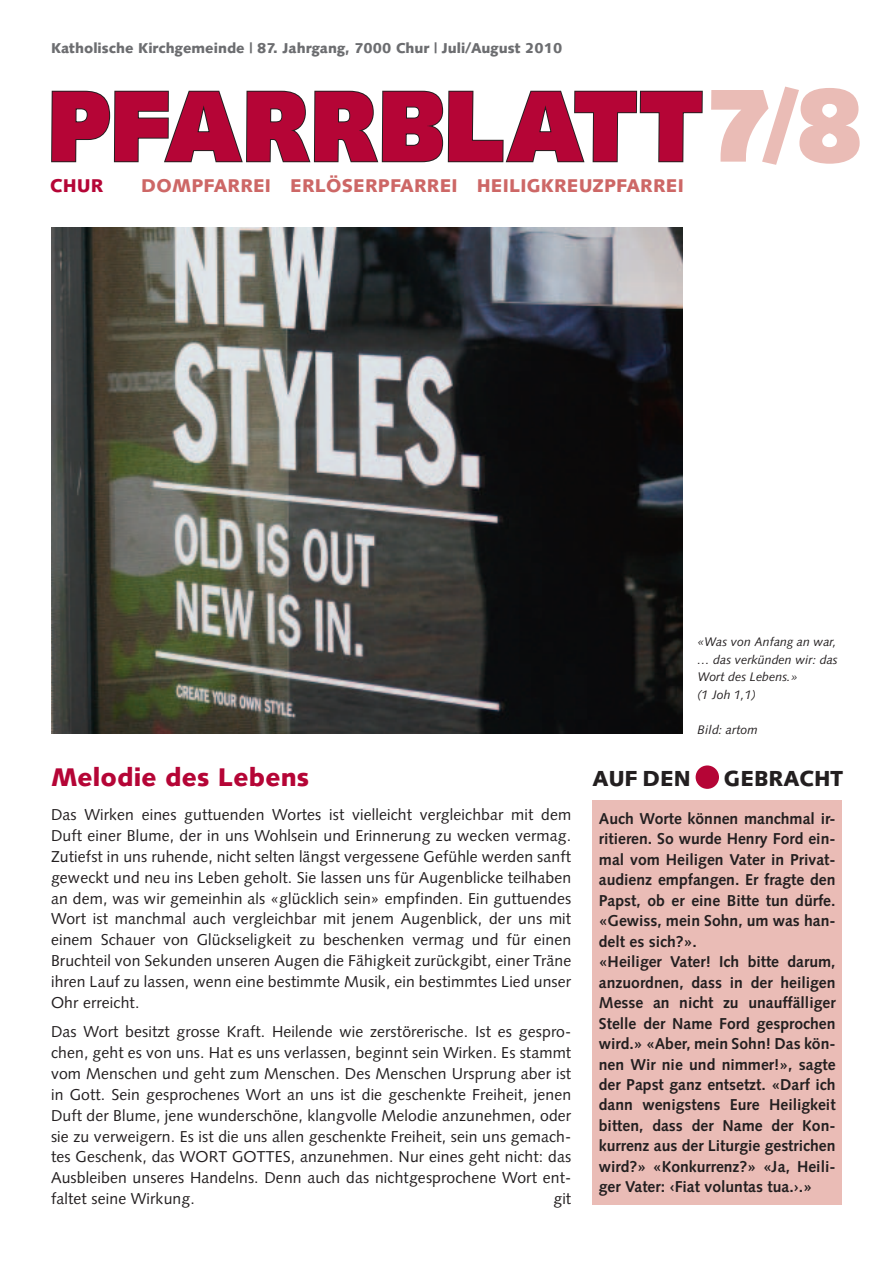
<style>
.page{position:relative;width:893px;height:1263px;background:#fff}
.page>*{position:absolute;margin:0;border:0;box-sizing:border-box;transform-origin:0 0}
.t1{font:900 100.5px "Syntax";letter-spacing:.01em;color:#b50536;scale:.92 1}
.t2{font:900 25.5px "Syntax";letter-spacing:.005em;color:#b50536}
.t3{font:900 21.75px "Syntax";color:#231f20}
.t4{font:900 18.45px "Syntax";letter-spacing:.01em;color:#cd6766}
.t5{font:900 18.45px "Syntax";color:#b50536}
.t6{font:15.75px/20.9px "Syntax";letter-spacing:.01em;color:#231f20;text-align:justify}
.t7{font:700 15.75px/20.4px "Syntax";color:#231f20}
.t8{font:900 14.25px "Syntax";color:#6c6d70}
.t9{font:italic 12.3px/17.4px "Syntax";letter-spacing:.005em;color:#231f20}
.s1{font-size:103.5px;color:#eabcb6}
</style>
<div class="page">
<div style="left:592px;top:800px;width:250px;height:404px;background:#eabcb6"></div>
<img style="left:51px;top:228px;width:631px;height:505px">
<svg style="left:51px;top:90px;width:652px;height:73px"></svg>
<div style="left:696px;top:765px;width:23px;height:24px;background:#b50536;border-radius:50%"></div>
<p class="t8" style="left:51px;top:40px;width:513px">Katholische Kirchgemeinde | 87. Jahrgang, 7000 Chur | Juli/August 2010</p>
<h1 class="t1" style="left:48px;top:67px;width:885px">PFARRBLATT<span class="s1">7/8</span></h1>
<p class="t5" style="left:50px;top:175px;width:55px">CHUR</p>
<p class="t4" style="left:141px;top:175px;width:544px">DOMPFARREI ERLÖSERPFARREI HEILIGKREUZPFARREI</p>
<p class="t9" style="left:697px;top:633px;width:142px">«Was von Anfang an war, … das verkünden wir: das<br>Wort des Lebens.»<br>(1 Joh 1,1)</p>
<p class="t9" style="left:697px;top:720px;width:62px">Bild: artom</p>
<h2 class="t2" style="left:51px;top:762px;width:260px">Melodie des Lebens</h2>
<p class="t6" style="left:51px;top:804px;width:522px">Das Wirken eines guttuenden Wortes ist vielleicht vergleichbar mit dem Duft einer Blume, der in uns Wohlsein und Erinnerung zu wecken vermag.<br>Zutiefst in uns ruhende, nicht selten längst vergessene Gefühle werden sanft geweckt und neu ins Leben geholt. Sie lassen uns für Augenblicke teilhaben an dem, was wir gemeinhin als «glücklich sein» empfinden. Ein guttuendes Wort ist manchmal auch vergleichbar mit jenem Augenblick, der uns mit einem Schauer von Glückseligkeit zu beschenken vermag und für einen Bruchteil von Sekunden unseren Augen die Fähigkeit zurückgibt, einer Träne ihren Lauf zu lassen, wenn eine bestimmte Musik, ein bestimmtes Lied unser Ohr erreicht.</p>
<p class="t6" style="left:51px;top:1021px;width:522px">Das Wort besitzt grosse Kraft. Heilende wie zerstörerische. Ist es gespro&shy;chen, geht es von uns. Hat es uns verlassen, beginnt sein Wirken. Es stammt vom Menschen und geht zum Menschen. Des Menschen Ursprung aber ist in Gott. Sein gesprochenes Wort an uns ist die geschenkte Freiheit, jenen Duft der Blume, jene wunderschöne, klangvolle Melodie anzunehmen, oder sie zu verweigern. Es ist die uns allen geschenkte Freiheit, sein uns gemach&shy;tes Geschenk, das WORT GOTTES, anzunehmen. Nur eines geht nicht: das Ausbleiben unseres Handelns. Denn auch das nichtgesprochene Wort ent&shy;faltet seine Wirkung.</p>
<p class="t6" style="left:553px;top:1188px;width:19px">git</p>
<h3 class="t3" style="left:592px;top:765px;width:100px">AUF DEN</h3>
<h3 class="t3" style="left:724px;top:765px;width:121px">GEBRACHT</h3>
<p class="t7" style="left:599px;top:808px;width:238px">Auch Worte können manchmal ir&shy;ritieren. So wurde Henry Ford ein&shy;mal vom Heiligen Vater in Privat&shy;audienz empfangen. Er fragte den<br>Papst, ob er eine Bitte tun dürfe. «Gewiss, mein Sohn, um was han&shy;delt es sich?».<br>«Heiliger Vater! Ich bitte darum, anzuordnen, dass in der heiligen<br>Messe an nicht zu unauffälliger<br>Stelle der Name Ford gesprochen wird.» «Aber, mein Sohn! Das kön&shy;nen Wir nie und nimmer!», sagte der Papst ganz entsetzt. «Darf ich dann wenigstens Eure Heiligkeit bitten, dass der Name der Kon&shy;kurrenz aus der Liturgie gestrichen wird?» «Konkurrenz?» «Ja, Heili&shy;ger Vater: ‹Fiat voluntas tua.›.»</p>
</div>
